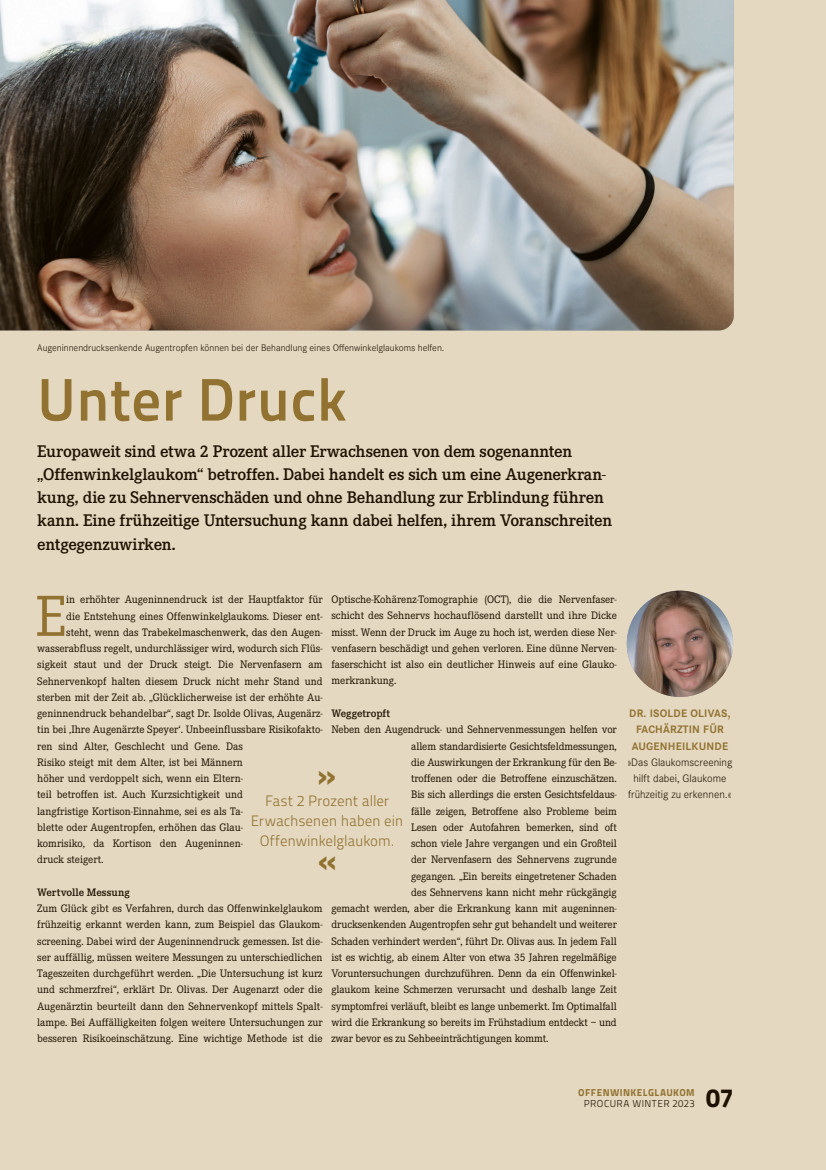
<style>
.page{position:relative;width:826px;height:1170px;background:#fff}
.page>*{position:absolute;margin:0;border:0;box-sizing:border-box;transform-origin:0 0}
.t1{font:60px "Titillium Maps 26 L 750 wt";color:#927231}
.t2{font:60px "Corporate E";color:#927231}
.t3{font:32.5px "Titillium Maps 26 L 999 wt";color:#927231}
.t4{font:26.25px "Titillium Maps 26 L 999 wt";color:#1d1100}
.t5{font:600 17.5px/23.1px "Corporate E";letter-spacing:-.01em;color:#1d1100}
.t6{font:15px/20px "Titillium Maps 26 L 250 wt";letter-spacing:-.015em;color:#927231;text-align:center}
.t7{font:11.25px/16.2px "Corporate E";letter-spacing:-.01em;color:#1d1100;text-align:justify}
.t8{font:300 11.25px/16.2px "Corporate S Pro";color:#1d1100;text-align:center}
.t9{font:700 11.25px/16.2px "Corporate S";letter-spacing:.02em;color:#927231;text-align:center}
.t10{font:600 11.25px "Corporate E";color:#1d1100}
.t11{font:300 10px "Corporate S Pro";color:#1d1100}
.t12{font:10px "Titillium Maps 26 L 999 wt";letter-spacing:.04em;color:#927231}
.t13{font:10px "Titillium Maps 26 L 250 wt";letter-spacing:.045em;color:#1d1100}
</style>
<div class="page">
<div style="left:0;top:0;width:826px;height:1169px;background:#e4d8c0"></div>
<img style="left:626px;top:590px;width:107px;height:107px;border-radius:53px">
<img style="left:0;top:0;width:733px;height:330px">
<p class="t11" style="left:37px;top:341px;width:409px">Augeninnendrucksenkende Augentropfen können bei der Behandlung eines Offenwinkelglaukoms helfen.</p>
<h1 class="t1" style="left:37px;top:353px;width:311px">Unter Druck</h1>
<p class="t5" style="left:37px;top:440px;width:576px">Europaweit sind etwa 2 Prozent aller Erwachsenen von dem sogenannten „Offenwinkelglaukom“ betroffen. Dabei handelt es sich um eine Augenerkran&shy;kung, die zu Sehnervenschäden und ohne Behandlung zur Erblindung führen kann. Eine frühzeitige Untersuchung kann dabei helfen, ihrem Voranschreiten entgegenzuwirken.</p>
<p class="t7" style="left:331px;top:591px;width:287px">Optische-Kohärenz-Tomographie (OCT), die die Nervenfaser&shy;schicht des Sehnervs hochauflösend darstellt und ihre Dicke misst. Wenn der Druck im Auge zu hoch ist, werden diese Ner&shy;venfasern beschädigt und gehen verloren. Eine dünne Nerven&shy;faserschicht ist also ein deutlicher Hinweis auf eine Glauko&shy;merkrankung.</p>
<p class="t10" style="left:331px;top:707px;width:60px">Weggetropft</p>
<p class="t7" style="left:331px;top:721px;width:287px">Neben den Augendruck- und Sehnervenmessungen helfen vor</p>
<p class="t7" style="left:411px;top:737px;width:207px">allem standardisierte Gesichtsfeldmessungen,</p>
<p class="t7" style="left:411px;top:754px;width:207px">die Auswirkungen der Erkrankung für den Be-</p>
<p class="t7" style="left:411px;top:770px;width:207px">troffenen oder die Betroffene einzuschätzen.</p>
<p class="t7" style="left:411px;top:786px;width:207px">Bis sich allerdings die ersten Gesichtsfeldaus-</p>
<p class="t7" style="left:411px;top:802px;width:207px">fälle zeigen, Betroffene also Probleme beim</p>
<p class="t7" style="left:411px;top:819px;width:207px">Lesen oder Autofahren bemerken, sind oft</p>
<p class="t7" style="left:411px;top:835px;width:207px">schon viele Jahre vergangen und ein Großteil</p>
<p class="t7" style="left:411px;top:851px;width:207px">der Nervenfasern des Sehnervens zugrunde</p>
<p class="t7" style="left:411px;top:867px;width:207px">gegangen. „Ein bereits eingetretener Schaden</p>
<p class="t7" style="left:411px;top:884px;width:207px">des Sehnervens kann nicht mehr rückgängig</p>
<p class="t7" style="left:331px;top:900px;width:287px">gemacht werden, aber die Erkrankung kann mit augeninnen-</p>
<p class="t7" style="left:331px;top:916px;width:287px">drucksenkenden Augentropfen sehr gut behandelt und weiterer</p>
<p class="t7" style="left:331px;top:932px;width:287px">Schaden verhindert werden“, führt Dr. Olivas aus. In jedem Fall</p>
<p class="t7" style="left:331px;top:949px;width:287px">ist es wichtig, ab einem Alter von etwa 35 Jahren regelmäßige</p>
<p class="t7" style="left:331px;top:965px;width:287px">Voruntersuchungen durchzuführen. Denn da ein Offenwinkel-</p>
<p class="t7" style="left:331px;top:981px;width:287px">glaukom keine Schmerzen verursacht und deshalb lange Zeit</p>
<p class="t7" style="left:331px;top:997px;width:287px">symptomfrei verläuft, bleibt es lange unbemerkt. Im Optimalfall</p>
<p class="t7" style="left:331px;top:1014px;width:287px">wird die Erkrankung so bereits im Frühstadium entdeckt – und</p>
<p class="t7" style="left:331px;top:1030px;width:218px">zwar bevor es zu Sehbeeinträchtigungen kommt.</p>
<h1 class="t2" style="left:35px;top:583px;width:32px">E</h1>
<p class="t7" style="left:66px;top:591px;width:258px">in erhöhter Augeninnendruck ist der Hauptfaktor für</p>
<p class="t7" style="left:66px;top:608px;width:258px">die Entstehung eines Offenwinkelglaukoms. Dieser ent-</p>
<p class="t7" style="left:66px;top:624px;width:258px">steht, wenn das Trabekelmaschenwerk, das den Augen-</p>
<p class="t7" style="left:37px;top:640px;width:287px">wasserabfluss regelt, undurchlässiger wird, wodurch sich Flüs-</p>
<p class="t7" style="left:37px;top:656px;width:287px">sigkeit staut und der Druck steigt. Die Nervenfasern am</p>
<p class="t7" style="left:37px;top:673px;width:287px">Sehnervenkopf halten diesem Druck nicht mehr Stand und</p>
<p class="t7" style="left:37px;top:689px;width:287px">sterben mit der Zeit ab. „Glücklicherweise ist der erhöhte Au-</p>
<p class="t7" style="left:37px;top:705px;width:287px">geninnendruck behandelbar“, sagt Dr. Isolde Olivas, Augenärz-</p>
<p class="t7" style="left:37px;top:721px;width:287px">tin bei ‚Ihre Augenärzte Speyer‘. Unbeeinflussbare Risikofakto-</p>
<p class="t7" style="left:37px;top:738px;width:207px">ren sind Alter, Geschlecht und Gene. Das</p>
<p class="t7" style="left:37px;top:754px;width:207px">Risiko steigt mit dem Alter, ist bei Männern</p>
<p class="t7" style="left:37px;top:770px;width:207px">höher und verdoppelt sich, wenn ein Eltern-</p>
<p class="t7" style="left:37px;top:786px;width:207px">teil betroffen ist. Auch Kurzsichtigkeit und</p>
<p class="t7" style="left:37px;top:803px;width:207px">langfristige Kortison-Einnahme, sei es als Ta-</p>
<p class="t7" style="left:37px;top:819px;width:207px">blette oder Augentropfen, erhöhen das Glau-</p>
<p class="t7" style="left:37px;top:835px;width:207px">komrisiko, da Kortison den Augeninnen-</p>
<p class="t7" style="left:37px;top:851px;width:68px">druck steigert.</p>
<p class="t10" style="left:37px;top:885px;width:94px">Wertvolle Messung</p>
<p class="t7" style="left:37px;top:900px;width:287px">Zum Glück gibt es Verfahren, durch das Offenwinkelglaukom frühzeitig erkannt werden kann, zum Beispiel das Glaukom&shy;screening. Dabei wird der Augeninnendruck gemessen. Ist die&shy;ser auffällig, müssen weitere Messungen zu unterschiedlichen Tageszeiten durchgeführt werden. „Die Untersuchung ist kurz und schmerzfrei“, erklärt Dr. Olivas. Der Augenarzt oder die Augenärztin beurteilt dann den Sehnervenkopf mittels Spalt&shy;lampe. Bei Auffälligkeiten folgen weitere Untersuchungen zur besseren Risikoeinschätzung. Eine wichtige Methode ist die</p>
<h2 class="t3" style="left:317px;top:749px;width:21px">»</h2>
<h3 class="t6" style="left:251px;top:790px;width:154px">Fast 2 Prozent aller<br>Erwachsenen haben ein<br>Offenwinkelglaukom.</h3>
<h2 class="t3" style="left:317px;top:834px;width:21px">«</h2>
<p class="t9" style="left:629px;top:704px;width:103px">DR. ISOLDE OLIVAS,<br>FACHÄRZTIN FÜR<br>AUGENHEILKUNDE</p>
<p class="t8" style="left:627px;top:753px;width:106px">»Das Glaukomscreening hilft dabei, Glaukome frühzeitig zu erkennen.«</p>
<p class="t12" style="left:578px;top:1084px;width:118px">OFFENWINKELGLAUKOM</p>
<p class="t13" style="left:584px;top:1096px;width:112px">PROCURA WINTER 2023</p>
<h3 class="t4" style="left:706px;top:1077px;width:29px">07</h3>
</div>
